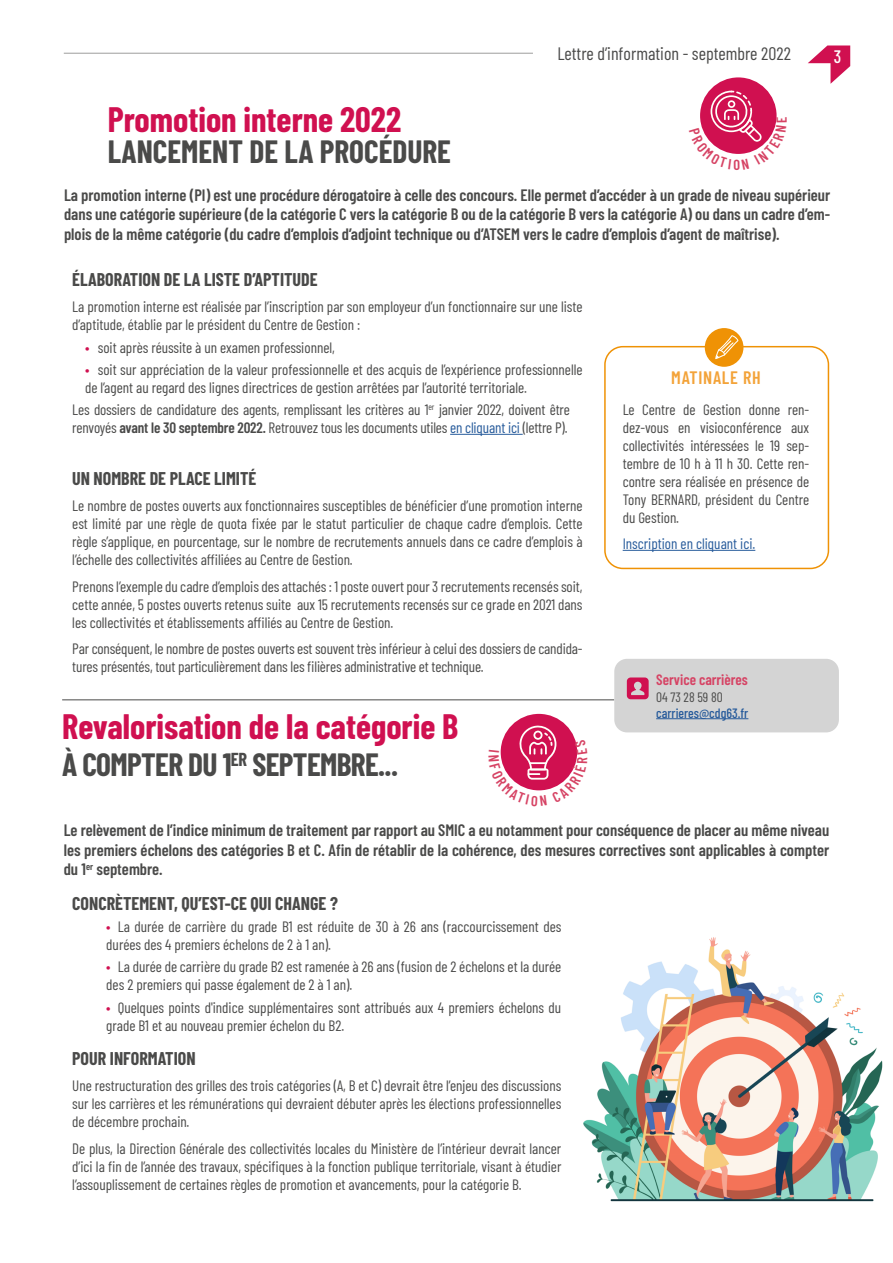
<style>
.page{position:relative;width:893px;height:1263px;background:#fff}
.page>*{position:absolute;margin:0;border:0;box-sizing:border-box;transform-origin:0 0}
.t1{font:700 34.5px "Barlow Condensed";color:#d01050}
.t2{font:700 31.5px "Barlow Condensed";letter-spacing:-.02em;color:#4a4a49}
.t3{font:700 31.5px "Barlow Condensed";color:#4a4a49}
.t4{font:700 18px "Barlow Condensed";color:#4a4a49}
.t5{font:18px "Barlow Condensed";color:#4a4a49}
.t6{font:600 18px "Barlow Condensed";letter-spacing:.04em;color:#f3a339}
.t7{font:500 18px "Barlow Condensed";color:#fff}
.t8{font:600 16.5px/19.5px "Barlow Condensed";color:#4a4a49;text-align:justify}
.t9{font:15px/18px "Barlow Condensed";color:#4a4a49}
.t10{font:15px "Barlow Condensed";color:#275b9b}
.t11{font:600 15px "Barlow Condensed";color:#d64364}
.t12{font:500 13.5px "Barlow Condensed";color:#275b9b}
.t13{font:13.5px "Barlow Condensed";color:#4a4a49}
.s1{color:#d01050}
.s2{font-weight:600}
.s3{color:#275b9b}
</style>
<div class="page">
<hr style="left:62px;top:699px;width:552px;height:1px;background:#4a4a49">
<hr style="left:64px;top:53px;width:469px;height:1px;background:#9d9d9c">
<svg style="left:808px;top:45px;width:42px;height:39px"></svg>
<div style="left:700px;top:77px;width:77px;height:77px;background:#d01050;border-radius:50%"></div>
<hr style="left:450px;top:434px;width:73px;height:1px;background:#275b9b">
<hr style="left:623px;top:550px;width:132px;height:1px;background:#275b9b">
<div style="left:604px;top:346px;width:225px;height:223px;border:2px solid #ef9205;border-radius:18px"></div>
<div style="left:705px;top:329px;width:38px;height:37px;background:#ef9205;border-radius:50%"></div>
<svg style="left:715px;top:335px;width:23px;height:24px"></svg>
<div style="left:705px;top:328px;width:38px;height:39px;border:2px solid #ef9205;border-radius:50%"></div>
<div style="left:614px;top:659px;width:225px;height:73px;background:#d4d4d4;border-radius:13px"></div>
<svg style="left:627px;top:677px;width:22px;height:22px"></svg>
<hr style="left:656px;top:718px;width:92px;height:1px;background:#275b9b">
<div style="left:501px;top:714px;width:76px;height:76px;background:#d01050;border-radius:50%"></div>
<img style="left:583px;top:937px;width:300px;height:265px">
<svg style="left:700px;top:91px;width:77px;height:63px"></svg>
<svg style="left:500px;top:725px;width:78px;height:66px"></svg>
<p class="t5" style="left:557px;top:40px;width:235px">Lettre d’information - septembre 2022</p>
<p class="t7" style="left:834px;top:43px;width:9px">3</p>
<h1 class="t1" style="left:108px;top:95px;width:295px">Promotion interne 2022</h1>
<h2 class="t3" style="left:108px;top:129px;width:345px">LANCEMENT DE LA PROCÉDURE</h2>
<p class="t8" style="left:64px;top:184px;width:768px">La promotion interne (PI) est une procédure dérogatoire à celle des concours. Elle permet d’accéder à un grade de niveau supérieur dans une catégorie supérieure (de la catégorie C vers la catégorie B ou de la catégorie B vers la catégorie A) ou dans un cadre d’em&shy;plois de la même catégorie (du cadre d’emplois d’adjoint technique ou d’ATSEM vers le cadre d’emplois d’agent de maîtrise).</p>
<p class="t4" style="left:72px;top:267px;width:247px">ÉLABORATION DE LA LISTE D’APTITUDE</p>
<p class="t9" style="left:72px;top:297px;width:512px">La promotion interne est réalisée par l’inscription par son employeur d’un fonctionnaire sur une liste d’aptitude, établie par le président du Centre de Gestion :</p>
<p class="t9" style="left:85px;top:337px;width:251px"><span class="s1">•</span> soit après réussite à un examen professionnel,</p>
<p class="t9" style="left:85px;top:359px;width:499px"><span class="s1">•</span> soit sur appréciation de la valeur professionnelle et des acquis de l’expérience professionnelle de l’agent au regard des lignes directrices de gestion arrêtées par l’autorité territoriale.</p>
<p class="t9" style="left:72px;top:400px;width:499px">Les dossiers de candidature des agents, remplissant les critères au 1<sup>er</sup> janvier 2022, doivent être renvoyés <span class="s2">avant le 30 septembre 2022.</span> Retrouvez tous les documents utiles <span class="s3">en cliquant ici</span> (lettre P).</p>
<p class="t4" style="left:72px;top:466px;width:186px">UN NOMBRE DE PLACE LIMITÉ</p>
<p class="t9" style="left:72px;top:496px;width:512px;text-align:justify">Le nombre de postes ouverts aux fonctionnaires susceptibles de bénéficier d’une promotion interne est limité par une règle de quota fixée par le statut particulier de chaque cadre d’emplois. Cette règle s’applique, en pourcentage, sur le nombre de recrutements annuels dans ce cadre d’emplois à l’échelle des collectivités affiliées au Centre de Gestion.</p>
<p class="t9" style="left:72px;top:576px;width:512px;text-align:justify">Prenons l’exemple du cadre d’emplois des attachés : 1 poste ouvert pour 3 recrutements recensés soit, cette année, 5 postes ouverts retenus suite aux 15 recrutements recensés sur ce grade en 2021 dans les collectivités et établissements affiliés au Centre de Gestion.</p>
<p class="t9" style="left:72px;top:639px;width:512px">Par conséquent, le nombre de postes ouverts est souvent très inférieur à celui des dossiers de candida&shy;tures présentés, tout particulièrement dans les filières administrative et technique.</p>
<p class="t6" style="left:671px;top:365px;width:91px">MATINALE RH</p>
<p class="t9" style="left:623px;top:399px;width:188px;text-align:justify">Le Centre de Gestion donne ren&shy;dez-vous en visioconférence aux collectivités intéressées le 19 sep&shy;tembre de 10 h à 11 h 30. Cette ren&shy;contre sera réalisée en présence de Tony BERNARD, président du Centre du Gestion.</p>
<p class="t10" style="left:623px;top:533px;width:134px">Inscription en cliquant ici.</p>
<p class="t11" style="left:656px;top:669px;width:93px">Service carrières</p>
<p class="t13" style="left:656px;top:687px;width:68px">04 73 28 59 80</p>
<p class="t12" style="left:656px;top:703px;width:94px">carrieres@cdg63.fr</p>
<h1 class="t1" style="left:62px;top:702px;width:398px">Revalorisation de la catégorie B</h1>
<h2 class="t2" style="left:62px;top:743px;width:337px">À COMPTER DU 1<sup>ER</sup> SEPTEMBRE...</h2>
<p class="t8" style="left:64px;top:819px;width:767px">Le relèvement de l’indice minimum de traitement par rapport au SMIC a eu notamment pour conséquence de placer au même niveau les premiers échelons des catégories B et C. Afin de rétablir de la cohérence, des mesures correctives sont applicables à compter du 1<sup>er</sup> septembre.</p>
<p class="t4" style="left:72px;top:890px;width:267px">CONCRÈTEMENT, QU’EST-CE QUI CHANGE ?</p>
<p class="t9" style="left:106px;top:916px;width:457px"><span class="s1">•</span> La durée de carrière du grade B1 est réduite de 30 à 26 ans (raccourcissement des durées des 4 premiers échelons de 2 à 1 an).</p>
<p class="t9" style="left:106px;top:957px;width:457px"><span class="s1">•</span> La durée de carrière du grade B2 est ramenée à 26 ans (fusion de 2 échelons et la durée des 2 premiers qui passe également de 2 à 1 an).</p>
<p class="t9" style="left:106px;top:997px;width:457px"><span class="s1">•</span> Quelques points d'indice supplémentaires sont attribués aux 4 premiers échelons du grade B1 et au nouveau premier échelon du B2.</p>
<p class="t4" style="left:72px;top:1046px;width:125px">POUR INFORMATION</p>
<p class="t9" style="left:72px;top:1076px;width:491px;text-align:justify">Une restructuration des grilles des trois catégories (A, B et C) devrait être l’enjeu des discussions sur les carrières et les rémunérations qui devraient débuter après les élections professionnelles de décembre prochain.</p>
<p class="t9" style="left:72px;top:1138px;width:491px;text-align:justify">De plus, la Direction Générale des collectivités locales du Ministère de l’intérieur devrait lancer d’ici la fin de l’année des travaux, spécifiques à la fonction publique territoriale, visant à étudier l’assouplissement de certaines règles de promotion et avancements, pour la catégorie B.</p>
</div>
